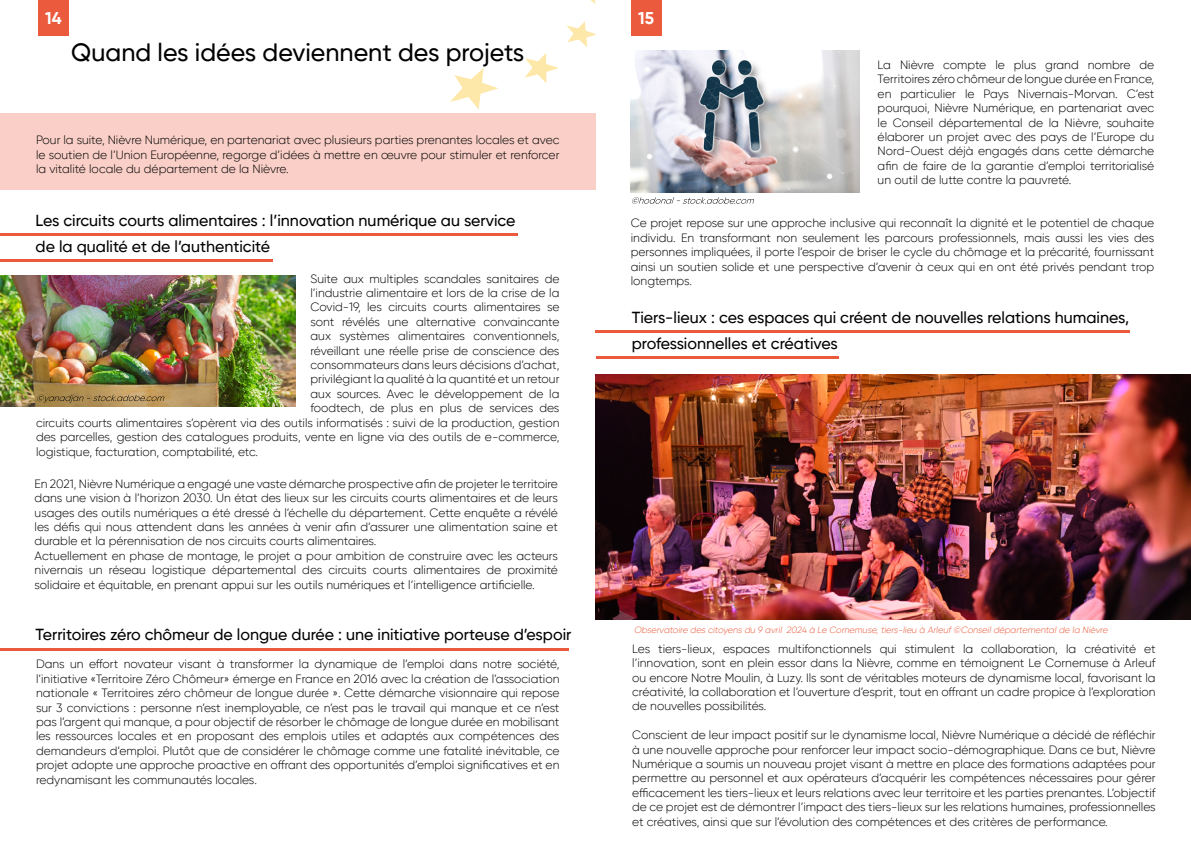
<style>
.page{position:relative;width:1191px;height:842px;background:#fff}
.page>*{position:absolute;margin:0;border:0;box-sizing:border-box;transform-origin:0 0}
.t1{font:500 25px "Gilroy";color:#000}
.t2{font:700 17px "Gilroy";color:#fff}
.t3{font:500 16px/26px "Gilroy";color:#000}
.t4{font:300 12px/14.4px "Gilroy";color:#000;text-align:justify}
.t5{font:italic 300 9px "Gilroy";color:#ea593b}
</style>
<div class="page">
<div style="left:38px;top:0;width:31px;height:35px;background:#eb5a3c"></div>
<div style="left:631px;top:0;width:30px;height:35px;background:#eb5a3c"></div>
<div style="left:0;top:113px;width:595px;height:77px;background:#f9cfc7"></div>
<svg style="left:591px;top:0;width:5px;height:4px"></svg>
<svg style="left:566px;top:21px;width:30px;height:26px"></svg>
<svg style="left:525px;top:53px;width:34px;height:30px"></svg>
<svg style="left:450px;top:68px;width:48px;height:42px"></svg>
<hr style="left:0;top:234px;width:518px;height:2px;background:#eb5a3c">
<img style="left:0;top:275px;width:295px;height:131px">
<hr style="left:0;top:259px;width:272px;height:2px;background:#eb5a3c">
<svg style="left:37px;top:395px;width:127px;height:8px"></svg>
<hr style="left:0;top:648px;width:568px;height:2px;background:#eb5a3c">
<img style="left:631px;top:51px;width:228px;height:141px">
<svg style="left:632px;top:197px;width:122px;height:7px"></svg>
<hr style="left:595px;top:331px;width:535px;height:2px;background:#eb5a3c">
<hr style="left:596px;top:356px;width:243px;height:2px;background:#eb5a3c">
<img style="left:595px;top:374px;width:595px;height:245px">
<h2 class="t2" style="left:45px;top:7px;width:18px">14</h2>
<h2 class="t2" style="left:638px;top:7px;width:17px">15</h2>
<h1 class="t1" style="left:71px;top:37px;width:454px">Quand les idées deviennent des projets</h1>
<p class="t4" style="left:877px;top:58px;width:278px">La Nièvre compte le plus grand nombre de Territoires zéro chômeur de longue durée en France, en particulier le Pays Nivernais-Morvan. C’est pourquoi, Nièvre Numérique, en partenariat avec le Conseil départemental de la Nièvre, souhaite élaborer un projet avec des pays de l’Europe du Nord-Ouest déjà engagés dans cette démarche afin de faire de la garantie d’emploi territorialisé un outil de lutte contre la pauvreté.</p>
<p class="t4" style="left:631px;top:216px;width:525px">Ce projet repose sur une approche inclusive qui reconnaît la dignité et le potentiel de chaque individu. En transformant non seulement les parcours professionnels, mais aussi les vies des personnes impliquées, il porte l’espoir de briser le cycle du chômage et la précarité, fournissant ainsi un soutien solide et une perspective d’avenir à ceux qui en ont été privés pendant trop</p>
<p class="t4" style="left:36px;top:133px;width:525px">Pour la suite, Nièvre Numérique, en partenariat avec plusieurs parties prenantes locales et avec le soutien de l’Union Européenne, regorge d’idées à mettre en œuvre pour stimuler et renforcer la vitalité locale du département de la Nièvre.</p>
<h3 class="t3" style="left:36px;top:207px;width:481px">Les circuits courts alimentaires : l’innovation numérique au service de la qualité et de l’authenticité</h3>
<p class="t4" style="left:310px;top:271px;width:250px">Suite aux multiples scandales sanitaires de</p>
<p class="t4" style="left:631px;top:274px;width:63px">longtemps.</p>
<p class="t4" style="left:310px;top:286px;width:250px">l’industrie alimentaire et lors de la crise de la</p>
<p class="t4" style="left:310px;top:300px;width:250px">Covid-19, les circuits courts alimentaires se</p>
<p class="t4" style="left:310px;top:314px;width:250px">sont révélés une alternative convaincante</p>
<p class="t4" style="left:310px;top:329px;width:250px">aux systèmes alimentaires conventionnels,</p>
<p class="t4" style="left:310px;top:343px;width:250px">réveillant une réelle prise de conscience des</p>
<p class="t4" style="left:310px;top:358px;width:250px">consommateurs dans leurs décisions d’achat,</p>
<p class="t4" style="left:310px;top:372px;width:250px">privilégiant la qualité à la quantité et un retour</p>
<p class="t4" style="left:310px;top:386px;width:250px">aux sources. Avec le développement de la</p>
<p class="t4" style="left:310px;top:401px;width:250px">foodtech, de plus en plus de services des</p>
<p class="t4" style="left:36px;top:415px;width:525px">circuits courts alimentaires s’opèrent via des outils informatisés : suivi de la production, gestion</p>
<p class="t4" style="left:36px;top:430px;width:525px">des parcelles, gestion des catalogues produits, vente en ligne via des outils de e-commerce,</p>
<p class="t4" style="left:36px;top:444px;width:223px">logistique, facturation, comptabilité, etc.</p>
<h3 class="t3" style="left:632px;top:304px;width:499px">Tiers-lieux : ces espaces qui créent de nouvelles relations humaines, professionnelles et créatives</h3>
<p class="t4" style="left:35px;top:476px;width:525px;text-align:left">En 2021, Nièvre Numérique a engagé une vaste démarche prospective afin de projeter le territoire dans une vision à l’horizon 2030. Un état des lieux sur les circuits courts alimentaires et de leurs usages des outils numériques a été dressé à l’échelle du département. Cette enquête a révélé les défis qui nous attendent dans les années à venir afin d’assurer une alimentation saine et durable et la pérennisation de nos circuits courts alimentaires.<br>Actuellement en phase de montage, le projet a pour ambition de construire avec les acteurs nivernais un réseau logistique départemental des circuits courts alimentaires de proximité solidaire et équitable, en prenant appui sur les outils numériques et l’intelligence artificielle.</p>
<h3 class="t3" style="left:36px;top:622px;width:537px">Territoires zéro chômeur de longue durée : une initiative porteuse d’espoir</h3>
<p class="t4" style="left:36px;top:657px;width:525px">Dans un effort novateur visant à transformer la dynamique de l’emploi dans notre société, l’initiative «Territoire Zéro Chômeur» émerge en France en 2016 avec la création de l’association nationale « Territoires zéro chômeur de longue durée ». Cette démarche visionnaire qui repose sur 3 convictions : personne n’est inemployable, ce n’est pas le travail qui manque et ce n’est pas l’argent qui manque, a pour objectif de résorber le chômage de longue durée en mobilisant les ressources locales et en proposant des emplois utiles et adaptés aux compétences des demandeurs d’emploi. Plutôt que de considérer le chômage comme une fatalité inévitable, ce projet adopte une approche proactive en offrant des opportunités d’emploi significatives et en redynamisant les communautés locales.</p>
<p class="t5" style="left:634px;top:624px;width:477px">Observatoire des citoyens du 9 avril 2024 à Le Cornemuse, tiers-lieu à Arleuf ©Conseil départemental de la Nièvre</p>
<p class="t4" style="left:632px;top:641px;width:525px">Les tiers-lieux, espaces multifonctionnels qui stimulent la collaboration, la créativité et l’innovation, sont en plein essor dans la Nièvre, comme en témoignent Le Cornemuse à Arleuf ou encore Notre Moulin, à Luzy. Ils sont de véritables moteurs de dynamisme local, favorisant la créativité, la collaboration et l’ouverture d’esprit, tout en offrant un cadre propice à l’exploration de nouvelles possibilités.</p>
<p class="t4" style="left:632px;top:728px;width:525px">Conscient de leur impact positif sur le dynamisme local, Nièvre Numérique a décidé de réfléchir à une nouvelle approche pour renforcer leur impact socio-démographique. Dans ce but, Nièvre Numérique a soumis un nouveau projet visant à mettre en place des formations adaptées pour permettre au personnel et aux opérateurs d’acquérir les compétences nécessaires pour gérer efficacement les tiers-lieux et leurs relations avec leur territoire et les parties prenantes. L’objectif de ce projet est de démontrer l’impact des tiers-lieux sur les relations humaines, professionnelles et créatives, ainsi que sur l’évolution des compétences et des critères de performance.</p>
</div>
